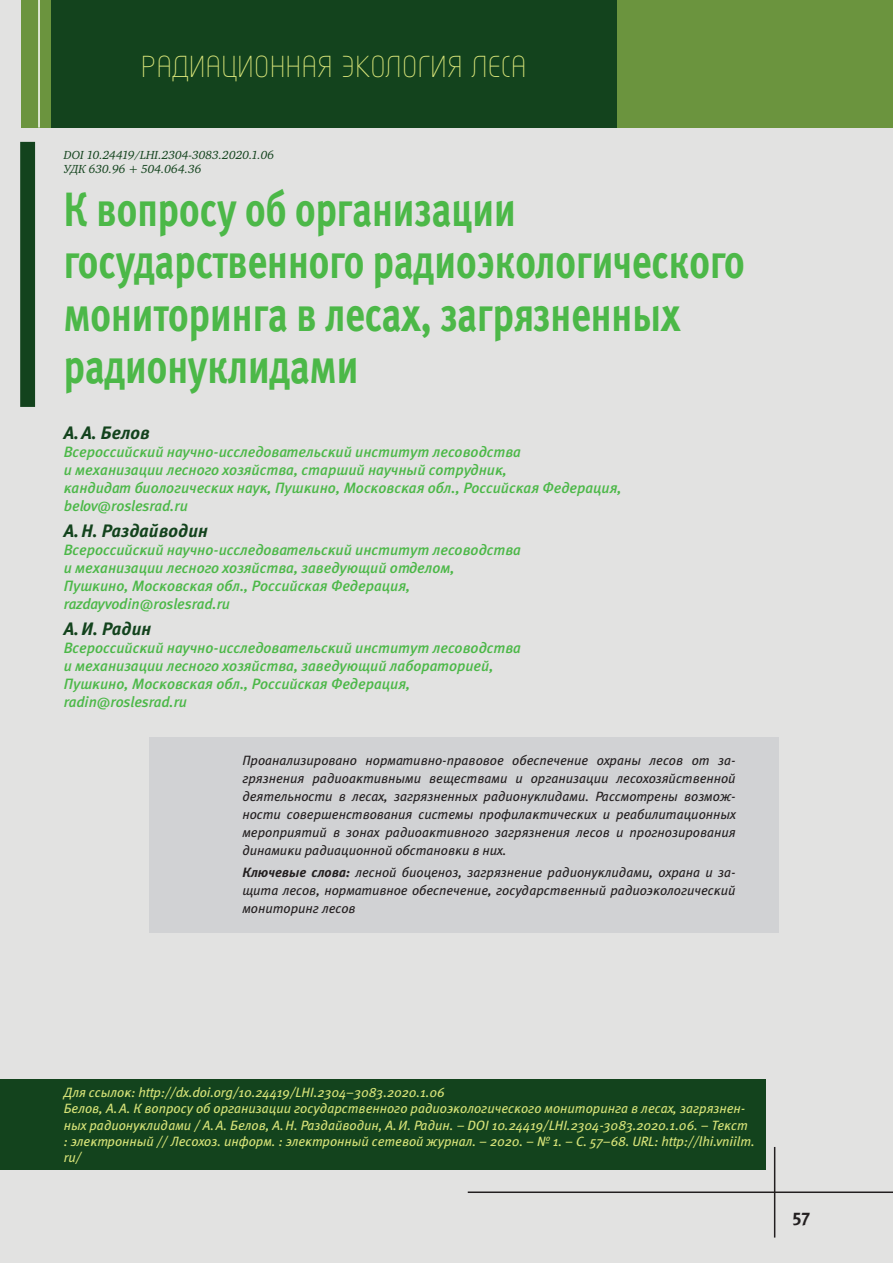
<style>
.page{position:relative;width:893px;height:1263px;background:#e2e2e1}
.page>*{position:absolute;margin:0;border:0;box-sizing:border-box;transform-origin:0 0}
.Zag_1{font:48px/52.5px "Meta Bold LFC";color:#4cb848;scale:.8 1}
.Zag_0{font:36px "Magic C";color:#d7e378}
.Zag_Avtor{font:italic 18px "Meta Bold C";color:#13431d}
.t1{font:18px "Meta Bold C";color:#231f20}
.Zag_Avtor_01{font:italic 15px/18px "Meta Medium C";color:#4cb848}
.Annotaciya{font:italic 13.5px/18px "Meta Book C";color:#231f20;text-align:justify}
.t2{font:italic 13.5px/16.2px "Meta Book C";color:#d7e378}
.UDK{font:italic 12px "Charter C";color:#13431d}
.s1{font-family:"Meta Bold LFC"}
</style>
<div class="page">
<div style="left:21px;top:0;width:872px;height:128px;background:#6b943e"></div>
<div style="left:51px;top:0;width:566px;height:128px;background:#13431d"></div>
<hr style="left:38px;top:0;width:2px;height:128px;background:#fff">
<hr style="left:468px;top:1191px;width:425px;height:2px;background:#231f20">
<hr style="left:774px;top:1147px;width:1px;height:90px;background:#231f20">
<div style="left:20px;top:142px;width:15px;height:265px;background:#13431d"></div>
<div style="left:149px;top:737px;width:629px;height:138px;background:#d1d2d4"></div>
<div style="left:149px;top:850px;width:629px;height:83px;background:#d1d2d4"></div>
<div style="left:0;top:1079px;width:765px;height:90px;background:#13431d"></div>
<p class="Zag_0" style="left:141px;top:50px;width:387px">РАДИАЦИОННАЯ ЭКОЛОГИЯ ЛЕСА</p>
<p class="UDK" style="left:64px;top:148px;width:212px">DOI 10.24419/LHI.2304-3083.2020.1.06</p>
<p class="UDK" style="left:64px;top:163px;width:139px">УДК 630.96 + 504.064.36</p>
<p class="Zag_1" style="left:64px;top:183px;width:853px">К вопросу об организации государственного радиоэкологического мониторинга в лесах, загрязненных радионуклидами</p>
<p class="Zag_Avtor" style="left:64px;top:422px;width:88px">А. А. Белов</p>
<p class="Zag_Avtor_01" style="left:64px;top:443px;width:559px">Всероссийский научно-исследовательский институт лесоводства<br>и механизации лесного хозяйства, старший научный сотрудник,<br>кандидат биологических наук, Пушкино, Московская обл., Российская Федерация, belov@roslesrad.ru</p>
<p class="Zag_Avtor" style="left:64px;top:520px;width:145px">А. Н. Раздайводин</p>
<p class="Zag_Avtor_01" style="left:64px;top:541px;width:459px">Всероссийский научно-исследовательский институт лесоводства и механизации лесного хозяйства, заведующий отделом, Пушкино, Московская обл., Российская Федерация, razdayvodin@roslesrad.ru</p>
<p class="Zag_Avtor" style="left:64px;top:618px;width:89px">А. И. Радин</p>
<p class="Zag_Avtor_01" style="left:64px;top:638px;width:459px">Всероссийский научно-исследовательский институт лесоводства и механизации лесного хозяйства, заведующий лабораторией, Пушкино, Московская обл., Российская Федерация, radin@roslesrad.ru</p>
<p class="Annotaciya" style="left:242px;top:751px;width:495px">Проанализировано нормативно-правовое обеспечение охраны лесов от за&shy;грязнения радиоактивными веществами и организации лесохозяйственной деятельности в лесах, загрязненных радионуклидами. Рассмотрены возмож&shy;ности совершенствования системы профилактических и реабилитационных мероприятий в зонах радиоактивного загрязнения лесов и прогнозирования динамики радиационной обстановки в них.</p>
<p class="Annotaciya" style="left:242px;top:863px;width:495px"><span class="s1">Ключевые слова:</span> лесной биоценоз, загрязнение радионуклидами, охрана и за&shy;щита лесов, нормативное обеспечение, государственный радиоэкологический мониторинг лесов</p>
<p class="t2" style="left:64px;top:1084px;width:383px">Для ссылок: http://dx.doi.org/10.24419/LHI.2304–3083.2020.1.06</p>
<p class="t2" style="left:64px;top:1100px;width:693px">Белов, А.А. К вопросу об организации государственного радиоэкологического мониторинга в лесах, загрязнен&shy;ных радионуклидами / А.А. Белов, А.Н. Раздайводин, А.И. Радин. – DOI 10.24419/LHI.2304-3083.2020.1.06. – Текст : электронный // Лесохоз. информ. : электронный сетевой журнал. – 2020. – № 1. – С. 57–68. URL: http://lhi.vniilm. ru/</p>
<p class="t1" style="left:793px;top:1205px;width:19px">57</p>
</div>
